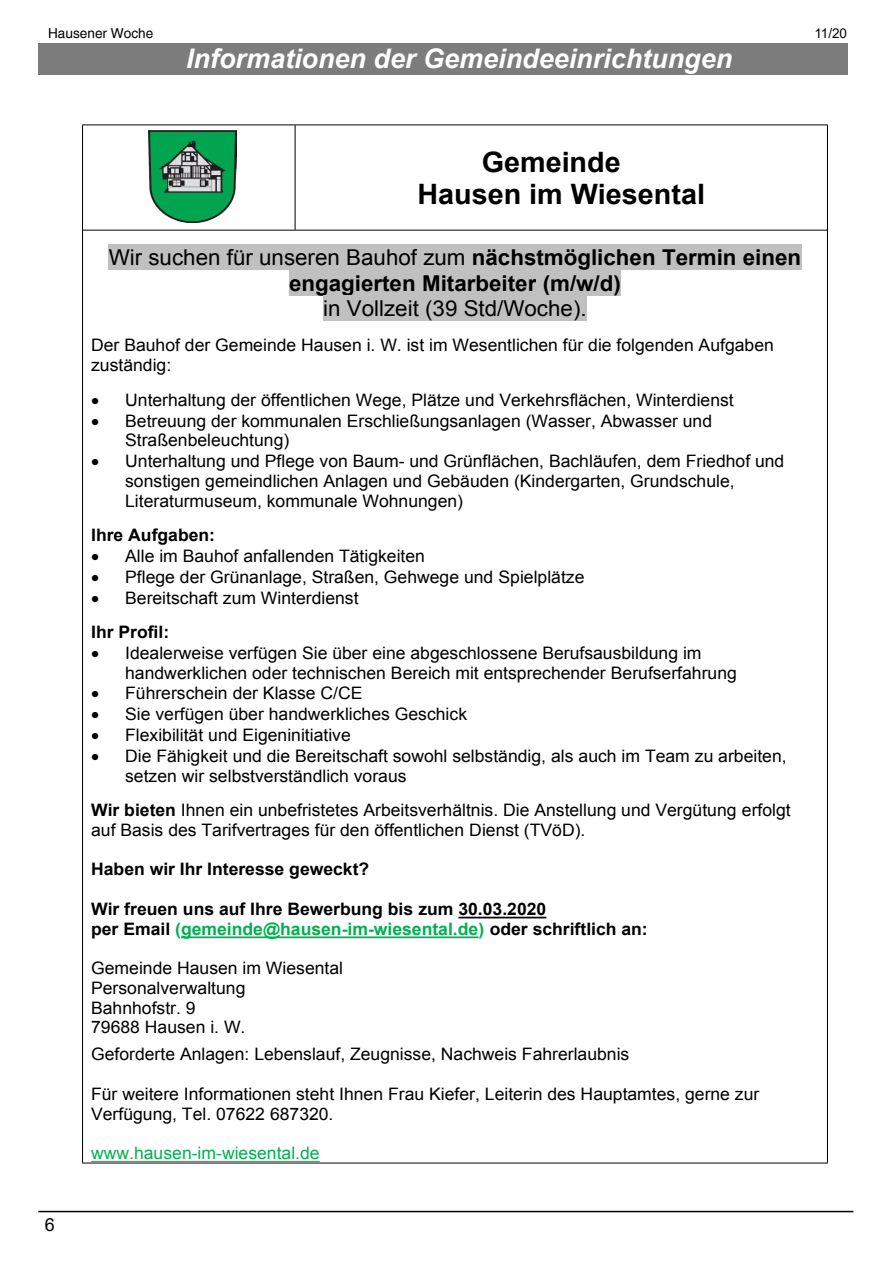
<style>
.page{position:relative;width:893px;height:1263px;background:#fff}
.page>*{position:absolute;margin:0;border:0;box-sizing:border-box;transform-origin:0 0}
.t1{font:700 28.05px/32.2px "Arial";color:#000}
.t2{font:italic 700 27px "Arial";color:#fff}
.t3{font:700 21.9px/25.2px "Arial";color:#000;text-align:center}
.t4{font:21.9px "Arial";color:#000}
.t5{font:18px "Arial";color:#000}
.t6{font:17.1px/19.8px "Arial";color:#000}
.t7{font:700 17.1px/19.8px "Arial";color:#000}
.t8{font:17.1px "Arial";color:#00b050}
.t9{font:13.65px "Helvetica";color:#000}
.t10{font:13.5px "Arial";color:#000}
.s1{font-weight:400}
.s2{font-weight:700}
.s3{color:#00b050}
</style>
<div class="page">
<hr style="left:38px;top:1211px;width:815px;height:1px;background:#000">
<div style="left:38px;top:43px;width:809px;height:32px;background:#7c7c7c"></div>
<img style="left:149px;top:131px;width:87px;height:92px">
<div style="left:109px;top:245px;width:33px;height:25px;background:#c0c0c0"></div>
<div style="left:142px;top:245px;width:6px;height:25px;background:#c0c0c0"></div>
<div style="left:148px;top:245px;width:73px;height:25px;background:#c0c0c0"></div>
<div style="left:221px;top:245px;width:6px;height:25px;background:#c0c0c0"></div>
<div style="left:227px;top:245px;width:26px;height:25px;background:#c0c0c0"></div>
<div style="left:253px;top:245px;width:6px;height:25px;background:#c0c0c0"></div>
<div style="left:259px;top:245px;width:81px;height:25px;background:#c0c0c0"></div>
<div style="left:340px;top:245px;width:6px;height:25px;background:#c0c0c0"></div>
<div style="left:346px;top:245px;width:71px;height:25px;background:#c0c0c0"></div>
<div style="left:417px;top:245px;width:6px;height:25px;background:#c0c0c0"></div>
<div style="left:423px;top:245px;width:43px;height:25px;background:#c0c0c0"></div>
<div style="left:466px;top:245px;width:6px;height:25px;background:#c0c0c0"></div>
<div style="left:472px;top:245px;width:184px;height:25px;background:#c0c0c0"></div>
<div style="left:656px;top:245px;width:6px;height:25px;background:#c0c0c0"></div>
<div style="left:662px;top:245px;width:75px;height:25px;background:#c0c0c0"></div>
<div style="left:737px;top:245px;width:6px;height:25px;background:#c0c0c0"></div>
<div style="left:743px;top:245px;width:58px;height:25px;background:#c0c0c0"></div>
<div style="left:289px;top:270px;width:127px;height:25px;background:#c0c0c0"></div>
<div style="left:416px;top:270px;width:6px;height:25px;background:#c0c0c0"></div>
<div style="left:422px;top:270px;width:114px;height:25px;background:#c0c0c0"></div>
<div style="left:536px;top:270px;width:7px;height:25px;background:#c0c0c0"></div>
<div style="left:543px;top:270px;width:78px;height:25px;background:#c0c0c0"></div>
<div style="left:323px;top:295px;width:18px;height:25px;background:#c0c0c0"></div>
<div style="left:341px;top:295px;width:6px;height:25px;background:#c0c0c0"></div>
<div style="left:347px;top:295px;width:72px;height:25px;background:#c0c0c0"></div>
<div style="left:419px;top:295px;width:6px;height:25px;background:#c0c0c0"></div>
<div style="left:425px;top:295px;width:32px;height:25px;background:#c0c0c0"></div>
<div style="left:457px;top:295px;width:7px;height:25px;background:#c0c0c0"></div>
<div style="left:464px;top:295px;width:123px;height:25px;background:#c0c0c0"></div>
<hr style="left:458px;top:917px;width:88px;height:1px;background:#000">
<hr style="left:181px;top:936px;width:298px;height:2px;background:#00b050">
<hr style="left:91px;top:1161px;width:229px;height:1px;background:#00b050">
<hr style="left:82px;top:125px;width:1px;height:1037px;background:#000">
<hr style="left:295px;top:125px;width:1px;height:105px;background:#000">
<hr style="left:827px;top:125px;width:1px;height:1037px;background:#000">
<hr style="left:82px;top:124px;width:746px;height:1px;background:#000">
<hr style="left:83px;top:230px;width:744px;height:1px;background:#000">
<hr style="left:82px;top:1162px;width:746px;height:1px;background:#000">
<p class="t9" style="left:48px;top:25px;width:107px">Hausener Woche</p>
<h2 class="t2" style="left:186px;top:41px;width:548px">Informationen der Gemeindeeinrichtungen</h2>
<p class="t10" style="left:814px;top:24px;width:34px">11/20</p>
<p class="t5" style="left:45px;top:1213px;width:12px">6</p>
<h1 class="t1" style="left:417px;top:146px;width:289px;text-indent:64px">Gemeinde<br>Hausen im Wiesental</h1>
<p class="t3" style="left:109px;top:245px;width:694px"><span class="s1">Wir suchen für unseren Bauhof zum</span> nächstmöglichen Termin einen engagierten Mitarbeiter (m/w/d)</p>
<p class="t4" style="left:323px;top:293px;width:265px">in Vollzeit (39 Std/Woche).</p>
<p class="t6" style="left:91px;top:335px;width:684px">Der Bauhof der Gemeinde Hausen i. W. ist im Wesentlichen für die folgenden Aufgaben zuständig:</p>
<p class="t6" style="left:91px;top:390px;width:644px">• Unterhaltung der öffentlichen Wege, Plätze und Verkehrsflächen, Winterdienst</p>
<p class="t6" style="left:125px;top:411px;width:588px;text-indent:-34px">• Betreuung der kommunalen Erschließungsanlagen (Wasser, Abwasser und<br>Straßenbeleuchtung)</p>
<p class="t6" style="left:125px;top:451px;width:661px;text-indent:-34px">• Unterhaltung und Pflege von Baum- und Grünflächen, Bachläufen, dem Friedhof und sonstigen gemeindlichen Anlagen und Gebäuden (Kindergarten, Grundschule,<br>Literaturmuseum, kommunale Wohnungen)</p>
<p class="t7" style="left:91px;top:525px;width:125px">Ihre Aufgaben:</p>
<p class="t6" style="left:91px;top:546px;width:335px">• Alle im Bauhof anfallenden Tätigkeiten</p>
<p class="t6" style="left:91px;top:567px;width:495px">• Pflege der Grünanlage, Straßen, Gehwege und Spielplätze</p>
<p class="t6" style="left:91px;top:581px;width:269px;line-height:34px">• Bereitschaft zum Winterdienst<br><span class="s2">Ihr Profil:</span></p>
<p class="t6" style="left:125px;top:643px;width:613px;text-indent:-34px">• Idealerweise verfügen Sie über eine abgeschlossene Berufsausbildung im handwerklichen oder technischen Bereich mit entsprechender Berufserfahrung</p>
<p class="t6" style="left:91px;top:683px;width:273px">• Führerschein der Klasse C/CE</p>
<p class="t6" style="left:91px;top:704px;width:377px">• Sie verfügen über handwerkliches Geschick</p>
<p class="t6" style="left:91px;top:725px;width:261px">• Flexibilität und Eigeninitiative</p>
<p class="t6" style="left:125px;top:746px;width:663px;text-indent:-34px">• Die Fähigkeit und die Bereitschaft sowohl selbständig, als auch im Team zu arbeiten, setzen wir selbstverständlich voraus</p>
<p class="t6" style="left:91px;top:800px;width:701px"><span class="s2">Wir bieten</span> Ihnen ein unbefristetes Arbeitsverhältnis. Die Anstellung und Vergütung erfolgt auf Basis des Tarifvertrages für den öffentlichen Dienst (TVöD).</p>
<p class="t7" style="left:91px;top:859px;width:280px">Haben wir Ihr Interesse geweckt?</p>
<p class="t7" style="left:91px;top:899px;width:558px">Wir freuen uns auf Ihre Bewerbung bis zum 30.03.2020<br>per Email <span class="s3">(gemeinde@hausen-im-wiesental.de)</span> oder schriftlich an:</p>
<p class="t6" style="left:91px;top:958px;width:253px">Gemeinde Hausen im Wiesental<br>Personalverwaltung<br>Bahnhofstr. 9<br>79688 Hausen i. W.</p>
<p class="t6" style="left:91px;top:1044px;width:540px">Geforderte Anlagen: Lebenslauf, Zeugnisse, Nachweis Fahrerlaubnis</p>
<p class="t6" style="left:91px;top:1084px;width:670px">Für weitere Informationen steht Ihnen Frau Kiefer, Leiterin des Hauptamtes, gerne zur<br>Verfügung, Tel. 07622 687320.</p>
<p class="t8" style="left:91px;top:1141px;width:230px">www.hausen-im-wiesental.de</p>
</div>
